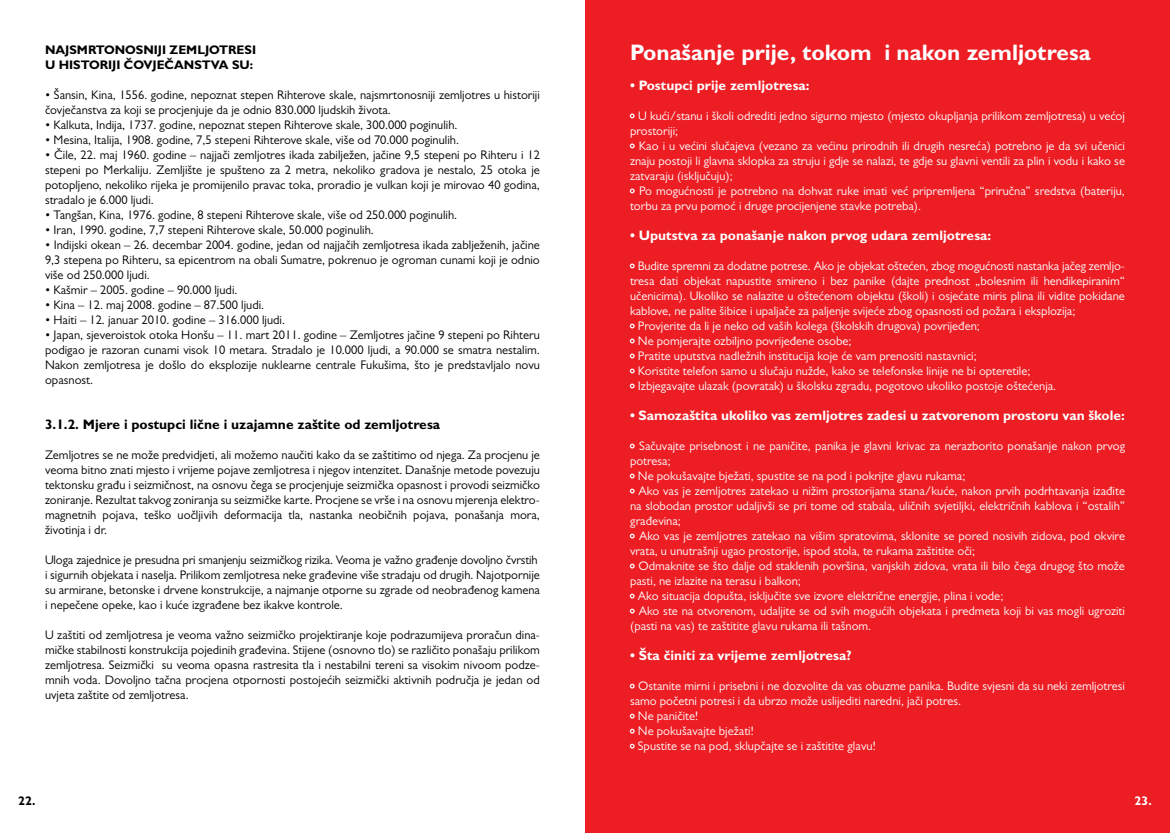
<style>
.page{position:relative;width:1170px;height:833px;background:#fff}
.page>*{position:absolute;margin:0;border:0;box-sizing:border-box;transform-origin:0 0}
.t1{font:700 22.5px "Gill Sans MT Pro";color:#fff}
.t2{font:700 13.75px "Gill Sans MT Pro";color:#fff}
.t3{font:700 13.75px "Gill Sans MT Pro";color:#000}
.t4{font:12.5px/15px "Gill Sans MT Pro";color:#000;text-align:justify}
.t5{font:12.5px/15px "Gill Sans MT Pro";color:#fff}
.t6{font:700 12.5px/15px "Gill Sans MT Pro";color:#000}
.t7{font:700 12.5px "Gill Sans MT Pro";color:#fff}
</style>
<div class="page">
<div style="left:585px;top:0;width:584px;height:833px;background:#ed1d24"></div>
<svg style="left:629px;top:113px;width:5px;height:5px"></svg>
<svg style="left:629px;top:143px;width:5px;height:5px"></svg>
<svg style="left:629px;top:188px;width:5px;height:5px"></svg>
<svg style="left:629px;top:263px;width:5px;height:5px"></svg>
<svg style="left:629px;top:323px;width:5px;height:5px"></svg>
<svg style="left:629px;top:338px;width:5px;height:5px"></svg>
<svg style="left:629px;top:353px;width:5px;height:5px"></svg>
<svg style="left:629px;top:368px;width:5px;height:5px"></svg>
<svg style="left:629px;top:383px;width:5px;height:5px"></svg>
<svg style="left:629px;top:443px;width:5px;height:5px"></svg>
<svg style="left:629px;top:473px;width:5px;height:5px"></svg>
<svg style="left:629px;top:488px;width:5px;height:5px"></svg>
<svg style="left:629px;top:533px;width:5px;height:5px"></svg>
<svg style="left:629px;top:563px;width:5px;height:5px"></svg>
<svg style="left:629px;top:593px;width:5px;height:5px"></svg>
<svg style="left:629px;top:608px;width:5px;height:5px"></svg>
<svg style="left:629px;top:683px;width:5px;height:5px"></svg>
<svg style="left:629px;top:713px;width:5px;height:5px"></svg>
<svg style="left:629px;top:728px;width:5px;height:5px"></svg>
<svg style="left:629px;top:743px;width:5px;height:5px"></svg>
<p class="t6" style="left:45px;top:42px;width:212px">NAJSMRTONOSNIJI ZEMLJOTRESI<br>U HISTORIJI ČOVJEČANSTVA SU:</p>
<p class="t4" style="left:45px;top:87px;width:496px">• Šansin, Kina, 1556. godine, nepoznat stepen Rihterove skale, najsmrtonosniji zemljotres u historiji čovječanstva za koji se procjenjuje da je odnio 830.000 ljudskih života.</p>
<p class="t4" style="left:45px;top:117px;width:414px">• Kalkuta, Indija, 1737. godine, nepoznat stepen Rihterove skale, 300.000 poginulih.</p>
<p class="t4" style="left:45px;top:132px;width:415px">• Mesina, Italija, 1908. godine, 7,5 stepeni Rihterove skale, više od 70.000 poginulih.</p>
<p class="t4" style="left:45px;top:147px;width:496px">• Čile, 22. maj 1960. godine – najjači zemljotres ikada zabilježen, jačine 9,5 stepeni po Rihteru i 12 stepeni po Merkaliju. Zemljište je spušteno za 2 metra, nekoliko gradova je nestalo, 25 otoka je potopljeno, nekoliko rijeka je promijenilo pravac toka, proradio je vulkan koji je mirovao 40 godina, stradalo je 6.000 ljudi.</p>
<p class="t4" style="left:45px;top:207px;width:413px">• Tangšan, Kina, 1976. godine, 8 stepeni Rihterove skale, više od 250.000 poginulih.</p>
<p class="t4" style="left:45px;top:222px;width:330px">• Iran, 1990. godine, 7,7 stepeni Rihterove skale, 50.000 poginulih.</p>
<p class="t4" style="left:45px;top:237px;width:496px">• Indijski okean – 26. decembar 2004. godine, jedan od najjačih zemljotresa ikada zablježenih, jačine 9,3 stepena po Rihteru, sa epicentrom na obali Sumatre, pokrenuo je ogroman cunami koji je odnio više od 250.000 ljudi.</p>
<p class="t4" style="left:45px;top:282px;width:194px">• Kašmir – 2005. godine – 90.000 ljudi.</p>
<p class="t4" style="left:45px;top:297px;width:221px">• Kina – 12. maj 2008. godine – 87.500 ljudi.</p>
<p class="t4" style="left:45px;top:312px;width:241px">• Haiti – 12. januar 2010. godine – 316.000 ljudi.</p>
<p class="t4" style="left:45px;top:327px;width:496px">• Japan, sjeveroistok otoka Honšu – 11. mart 2011. godine – Zemljotres jačine 9 stepeni po Rihteru podigao je razoran cunami visok 10 metara. Stradalo je 10.000 ljudi, a 90.000 se smatra nestalim.<br>Nakon zemljotresa je došlo do eksplozije nuklearne centrale Fukušima, što je predstavljalo novu opasnost.</p>
<p class="t3" style="left:45px;top:415px;width:396px">3.1.2. Mjere i postupci lične i uzajamne zaštite od zemljotresa</p>
<p class="t4" style="left:45px;top:447px;width:496px">Zemljotres se ne može predvidjeti, ali možemo naučiti kako da se zaštitimo od njega. Za procjenu je veoma bitno znati mjesto i vrijeme pojave zemljotresa i njegov intenzitet. Današnje metode povezuju tektonsku građu i seizmičnost, na osnovu čega se procjenjuje seizmička opasnost i provodi seizmičko zoniranje. Rezultat takvog zoniranja su seizmičke karte. Procjene se vrše i na osnovu mjerenja elektro&shy;magnetnih pojava, teško uočljivih deformacija tla, nastanka neobičnih pojava, ponašanja mora, životinja i dr.</p>
<p class="t4" style="left:45px;top:552px;width:496px;text-align:left">Uloga zajednice je presudna pri smanjenju seizmičkog rizika. Veoma je važno građenje dovoljno čvrstih i sigurnih objekata i naselja. Prilikom zemljotresa neke građevine više stradaju od drugih. Najotpornije su armirane, betonske i drvene konstrukcije, a najmanje otporne su zgrade od neobrađenog kamena i nepečene opeke, kao i kuće izgrađene bez ikakve kontrole.</p>
<p class="t4" style="left:45px;top:627px;width:496px">U zaštiti od zemljotresa je veoma važno seizmičko projektiranje koje podrazumijeva proračun dina&shy;mičke stabilnosti konstrukcija pojedinih građevina. Stijene (osnovno tlo) se različito ponašaju prilikom zemljotresa. Seizmički su veoma opasna rastresita tla i nestabilni tereni sa visokim nivoom podze&shy;mnih voda. Dovoljno tačna procjena otpornosti postojećih seizmički aktivnih područja je jedan od uvjeta zaštite od zemljotresa.</p>
<h1 class="t1" style="left:630px;top:39px;width:462px">Ponašanje prije, tokom i nakon zemljotresa</h1>
<p class="t2" style="left:630px;top:77px;width:181px">• Postupci prije zemljotresa:</p>
<p class="t5" style="left:630px;top:108px;width:496px;text-indent:8px">U kući/stanu i školi odrediti jedno sigurno mjesto (mjesto okupljanja prilikom zemljotresa) u većoj prostoriji;</p>
<p class="t5" style="left:630px;top:138px;width:496px;text-align:justify;text-indent:9px">Kao i u većini slučajeva (vezano za većinu prirodnih ili drugih nesreća) potrebno je da svi učenici znaju postoji li glavna sklopka za struju i gdje se nalazi, te gdje su glavni ventili za plin i vodu i kako se zatvaraju (isključuju);</p>
<p class="t5" style="left:630px;top:183px;width:496px;text-indent:9px">Po mogućnosti je potrebno na dohvat ruke imati već pripremljena “priručna” sredstva (bateriju, torbu za prvu pomoć i druge procijenjene stavke potreba).</p>
<p class="t2" style="left:630px;top:227px;width:363px">• Uputstva za ponašanje nakon prvog udara zemljotresa:</p>
<p class="t5" style="left:637px;top:258px;width:488px">Budite spremni za dodatne potrese. Ako je objekat oštećen, zbog mogućnosti nastanka jačeg zemljo-</p>
<p class="t5" style="left:630px;top:273px;width:496px">tresa dati objekat napustite smireno i bez panike (dajte prednost „bolesnim ili hendikepiranim“</p>
<p class="t5" style="left:630px;top:288px;width:496px">učenicima). Ukoliko se nalazite u oštećenom objektu (školi) i osjećate miris plina ili vidite pokidane</p>
<p class="t5" style="left:630px;top:303px;width:447px">kablove, ne palite šibice i upaljače za paljenje svijeće zbog opasnosti od požara i eksplozija;</p>
<p class="t5" style="left:638px;top:318px;width:343px">Provjerite da li je neko od vaših kolega (školskih drugova) povrijeđen;</p>
<p class="t5" style="left:638px;top:333px;width:215px">Ne pomjerajte ozbiljno povrijeđene osobe;</p>
<p class="t5" style="left:638px;top:348px;width:340px">Pratite uputstva nadležnih institucija koje će vam prenositi nastavnici;</p>
<p class="t5" style="left:638px;top:363px;width:394px">Koristite telefon samo u slučaju nužde, kako se telefonske linije ne bi opteretile;</p>
<p class="t5" style="left:638px;top:378px;width:420px">Izbjegavajte ulazak (povratak) u školsku zgradu, pogotovo ukoliko postoje oštećenja.</p>
<p class="t2" style="left:630px;top:407px;width:496px">• Samozaštita ukoliko vas zemljotres zadesi u zatvorenom prostoru van škole:</p>
<p class="t5" style="left:639px;top:438px;width:487px">Sačuvajte prisebnost i ne paničite, panika je glavni krivac za nerazborito ponašanje nakon prvog</p>
<p class="t5" style="left:630px;top:453px;width:42px">potresa;</p>
<p class="t5" style="left:638px;top:468px;width:329px">Ne pokušavajte bježati, spustite se na pod i pokrijte glavu rukama;</p>
<p class="t5" style="left:638px;top:483px;width:488px">Ako vas je zemljotres zatekao u nižim prostorijama stana/kuće, nakon prvih podrhtavanja izađite</p>
<p class="t5" style="left:630px;top:498px;width:496px">na slobodan prostor udaljivši se pri tome od stabala, uličnih svjetiljki, električnih kablova i “ostalih”</p>
<p class="t5" style="left:630px;top:513px;width:52px">građevina;</p>
<p class="t5" style="left:639px;top:528px;width:487px">Ako vas je zemljotres zatekao na višim spratovima, sklonite se pored nosivih zidova, pod okvire</p>
<p class="t5" style="left:630px;top:543px;width:346px">vrata, u unutrašnji ugao prostorije, ispod stola, te rukama zaštitite oči;</p>
<p class="t5" style="left:638px;top:558px;width:488px">Odmaknite se što dalje od staklenih površina, vanjskih zidova, vrata ili bilo čega drugog što može</p>
<p class="t5" style="left:630px;top:573px;width:172px">pasti, ne izlazite na terasu i balkon;</p>
<p class="t5" style="left:638px;top:588px;width:367px">Ako situacija dopušta, isključite sve izvore električne energije, plina i vode;</p>
<p class="t5" style="left:638px;top:603px;width:488px">Ako ste na otvorenom, udaljite se od svih mogućih objekata i predmeta koji bi vas mogli ugroziti</p>
<p class="t5" style="left:630px;top:618px;width:243px">(pasti na vas) te zaštitite glavu rukama ili tašnom.</p>
<p class="t2" style="left:630px;top:647px;width:223px">• Šta činiti za vrijeme zemljotresa?</p>
<p class="t5" style="left:638px;top:678px;width:488px">Ostanite mirni i prisebni i ne dozvolite da vas obuzme panika. Budite svjesni da su neki zemljotresi</p>
<p class="t5" style="left:630px;top:693px;width:332px">samo početni potresi i da ubrzo može uslijediti naredni, jači potres.</p>
<p class="t5" style="left:638px;top:708px;width:62px">Ne paničite!</p>
<p class="t5" style="left:638px;top:723px;width:117px">Ne pokušavajte bježati!</p>
<p class="t5" style="left:638px;top:738px;width:239px">Spustite se na pod, sklupčajte se i zaštitite glavu!</p>
<p class="t6" style="left:18px;top:793px;width:19px">22.</p>
<p class="t7" style="left:1134px;top:793px;width:19px">23.</p>
</div>
